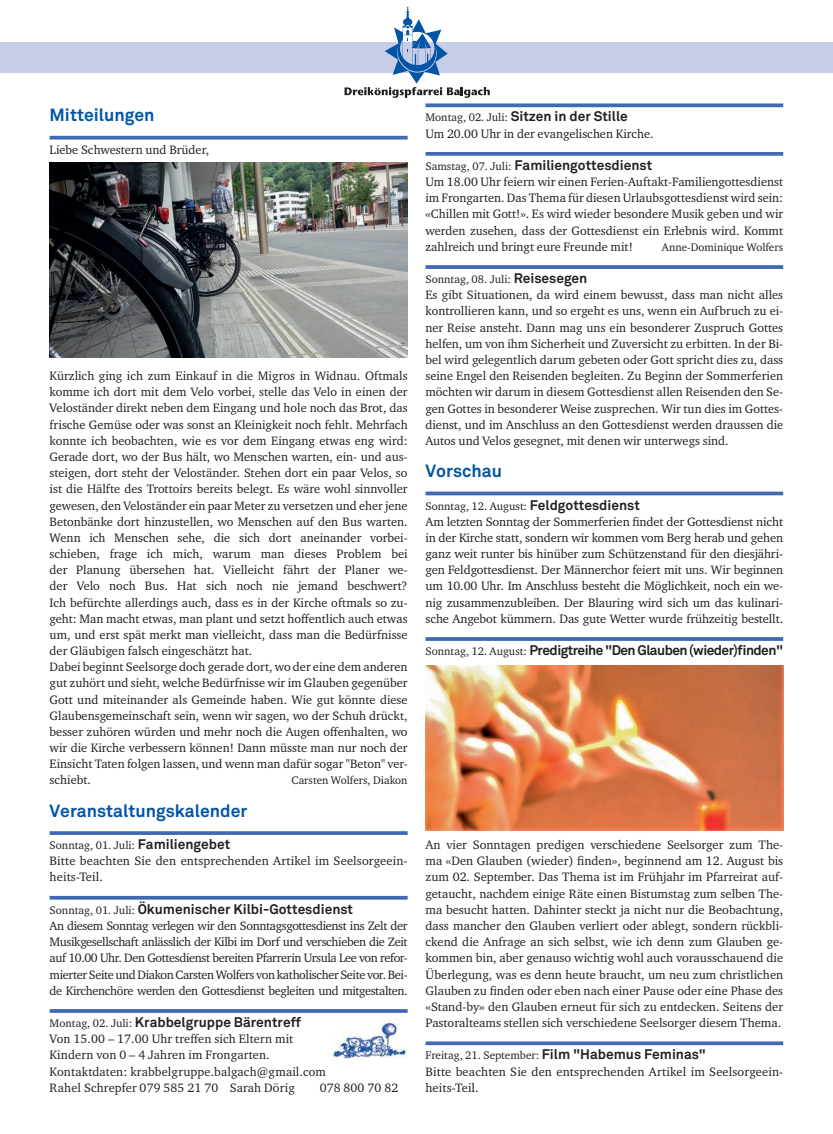
<style>
.page{position:relative;width:833px;height:1134px;background:#fff}
.page>*{position:absolute;margin:0;border:0;box-sizing:border-box;transform-origin:0 0}
.t1{font:700 17.5px "Akkurat";color:#0154a6}
.t2{font:700 13.75px "Akkurat";color:#231f20}
.t3{font:700 13.75px "Akkurat";letter-spacing:-.04em;color:#231f20}
.t4{font:12.5px/16.1px "Charter ITC Std";color:#231f20;text-align:justify}
.t5{font:11.25px "Charter ITC Std";color:#231f20}
.s1{font-family:"Akkurat";font-weight:700;font-size:13.75px}
.s2{font-family:"Charter ITC Std";font-weight:400;font-size:11.25px}
</style>
<div class="page">
<div style="left:0;top:43px;width:833px;height:30px;background:#c7cde7"></div>
<svg style="left:344px;top:7px;width:146px;height:91px"></svg>
<svg style="left:50px;top:136px;width:357px;height:4px"></svg>
<svg style="left:50px;top:831px;width:357px;height:4px"></svg>
<svg style="left:50px;top:896px;width:357px;height:4px"></svg>
<svg style="left:50px;top:1009px;width:357px;height:4px"></svg>
<svg style="left:425px;top:103px;width:358px;height:4px"></svg>
<svg style="left:425px;top:152px;width:358px;height:4px"></svg>
<svg style="left:425px;top:265px;width:358px;height:4px"></svg>
<hr style="left:425px;top:492px;width:358px;height:3px;background:#406ab4">
<svg style="left:425px;top:637px;width:358px;height:4px"></svg>
<svg style="left:425px;top:1041px;width:358px;height:4px"></svg>
<img style="left:425px;top:665px;width:358px;height:166px">
<img style="left:50px;top:162px;width:357px;height:195px">
<img style="left:332px;top:1019px;width:75px;height:40px">
<p class="t1" style="left:50px;top:104px;width:106px">Mitteilungen</p>
<p class="t4" style="left:50px;top:141px;width:161px">Liebe Schwestern und Brüder,</p>
<p class="t4" style="left:50px;top:368px;width:359px">Kürzlich ging ich zum Einkauf in die Migros in Widnau. Oftmals komme ich dort mit dem Velo vorbei, stelle das Velo in einen der Veloständer direkt neben dem Eingang und hole noch das Brot, das frische Gemüse oder was sonst an Kleinigkeit noch fehlt. Mehrfach konnte ich beobachten, wie es vor dem Eingang etwas eng wird:<br>Gerade dort, wo der Bus hält, wo Menschen warten, ein- und aus&shy;steigen, dort steht der Veloständer. Stehen dort ein paar Velos, so ist die Hälfte des Trottoirs bereits belegt. Es wäre wohl sinnvoller gewesen, den Veloständer ein paar Meter zu versetzen und eher jene Betonbänke dort hinzustellen, wo Menschen auf den Bus warten.</p>
<p class="t4" style="left:50px;top:529px;width:359px">Wenn ich Menschen sehe, die sich dort aneinander vorbei&shy;schieben, frage ich mich, warum man dieses Problem bei der Planung übersehen hat. Vielleicht fährt der Planer we&shy;der Velo noch Bus. Hat sich noch nie jemand beschwert?</p>
<p class="t4" style="left:50px;top:594px;width:359px">Ich befürchte allerdings auch, dass es in der Kirche oftmals so zu&shy;geht: Man macht etwas, man plant und setzt hoffentlich auch etwas um, und erst spät merkt man vielleicht, dass man die Bedürfnisse der Gläubigen falsch eingeschätzt hat.</p>
<p class="t4" style="left:50px;top:659px;width:359px">Dabei beginnt Seelsorge doch gerade dort, wo der eine dem anderen gut zuhört und sieht, welche Bedürfnisse wir im Glauben gegenüber Gott und miteinander als Gemeinde haben. Wie gut könnte diese Glaubensgemeinschaft sein, wenn wir sagen, wo der Schuh drückt, besser zuhören würden und mehr noch die Augen offenhalten, wo wir die Kirche verbessern können! Dann müsste man nur noch der Einsicht Taten folgen lassen, und wenn man dafür sogar "Beton" ver&shy;schiebt.</p>
<p class="t5" style="left:292px;top:773px;width:117px">Carsten Wolfers, Diakon</p>
<p class="t1" style="left:50px;top:799px;width:199px">Veranstaltungskalender</p>
<p class="t5" style="left:50px;top:838px;width:182px">Sonntag, 01. Juli: <span class="s1">Familiengebet</span></p>
<p class="t4" style="left:50px;top:853px;width:359px">Bitte beachten Sie den entsprechenden Artikel im Seelsorgeein&shy;heits-Teil.</p>
<p class="t2" style="left:50px;top:900px;width:305px"><span class="s2">Sonntag, 01. Juli:</span> Ökumenischer Kilbi-Gottesdienst</p>
<p class="t4" style="left:50px;top:917px;width:359px">An diesem Sonntag verlegen wir den Sonntagsgottesdienst ins Zelt der Musikgesellschaft anlässlich der Kilbi im Dorf und verschieben die Zeit auf 10.00 Uhr. Den Gottesdienst bereiten Pfarrerin Ursula Lee von refor&shy;mierter Seite und Diakon Carsten Wolfers von katholischer Seite vor. Bei&shy;de Kirchenchöre werden den Gottesdienst begleiten und mitgestalten.</p>
<p class="t2" style="left:50px;top:1013px;width:253px"><span class="s2">Montag, 02. Juli:</span> Krabbelgruppe Bärentreff</p>
<p class="t4" style="left:50px;top:1031px;width:245px">Von 15.00 – 17.00 Uhr treffen sich Eltern mit</p>
<p class="t4" style="left:50px;top:1047px;width:222px">Kindern von 0 – 4 Jahren im Frongarten.</p>
<p class="t4" style="left:50px;top:1063px;width:278px">Kontaktdaten: krabbelgruppe.balgach@gmail.com</p>
<p class="t4" style="left:50px;top:1079px;width:247px">Rahel Schrepfer 079 585 21 70 Sarah Dörig</p>
<p class="t4" style="left:320px;top:1079px;width:80px">078 800 70 82</p>
<p class="t2" style="left:425px;top:108px;width:204px"><span class="s2">Montag, 02. Juli:</span> Sitzen in der Stille</p>
<p class="t4" style="left:425px;top:125px;width:230px">Um 20.00 Uhr in der evangelischen Kirche.</p>
<p class="t2" style="left:425px;top:156px;width:228px"><span class="s2">Samstag, 07. Juli:</span> Familiengottesdienst</p>
<p class="t4" style="left:425px;top:174px;width:359px">Um 18.00 Uhr feiern wir einen Ferien-Auftakt-Familiengottesdienst im Frongarten. Das Thema für diesen Urlaubsgottesdienst wird sein: «Chillen mit Gott!». Es wird wieder besondere Musik geben und wir werden zusehen, dass der Gottesdienst ein Erlebnis wird. Kommt zahlreich und bringt eure Freunde mit!</p>
<p class="t5" style="left:662px;top:240px;width:123px">Anne-Dominique Wolfers</p>
<p class="t5" style="left:425px;top:272px;width:163px">Sonntag, 08. Juli: <span class="s1">Reisesegen</span></p>
<p class="t4" style="left:425px;top:287px;width:359px">Es gibt Situationen, da wird einem bewusst, dass man nicht alles kontrollieren kann, und so ergeht es uns, wenn ein Aufbruch zu ei&shy;ner Reise ansteht. Dann mag uns ein besonderer Zuspruch Gottes helfen, um von ihm Sicherheit und Zuversicht zu erbitten. In der Bi&shy;bel wird gelegentlich darum gebeten oder Gott spricht dies zu, dass seine Engel den Reisenden begleiten. Zu Beginn der Sommerferien möchten wir darum in diesem Gottesdienst allen Reisenden den Se&shy;gen Gottes in besonderer Weise zusprechen. Wir tun dies im Gottes&shy;dienst, und im Anschluss an den Gottesdienst werden draussen die Autos und Velos gesegnet, mit denen wir unterwegs sind.</p>
<p class="t1" style="left:425px;top:460px;width:78px">Vorschau</p>
<p class="t5" style="left:425px;top:499px;width:216px">Sonntag, 12. August: <span class="s1">Feldgottesdienst</span></p>
<p class="t4" style="left:425px;top:513px;width:359px">Am letzten Sonntag der Sommerferien findet der Gottesdienst nicht in der Kirche statt, sondern wir kommen vom Berg herab und gehen ganz weit runter bis hinüber zum Schützenstand für den diesjähri&shy;gen Feldgottesdienst. Der Männerchor feiert mit uns. Wir beginnen um 10.00 Uhr. Im Anschluss besteht die Möglichkeit, noch ein we&shy;nig zusammenzubleiben. Der Blauring wird sich um das kulinari&shy;sche Angebot kümmern. Das gute Wetter wurde frühzeitig bestellt.</p>
<p class="t3" style="left:425px;top:641px;width:359px"><span class="s2">Sonntag, 12. August:</span> Predigtreihe "Den Glauben (wieder)finden"</p>
<p class="t4" style="left:425px;top:836px;width:359px">An vier Sonntagen predigen verschiedene Seelsorger zum The&shy;ma «Den Glauben (wieder) finden», beginnend am 12. August bis zum 02. September. Das Thema ist im Frühjahr im Pfarreirat auf&shy;getaucht, nachdem einige Räte einen Bistumstag zum selben The&shy;ma besucht hatten. Dahinter steckt ja nicht nur die Beobachtung, dass mancher den Glauben verliert oder ablegt, sondern rückbli&shy;ckend die Anfrage an sich selbst, wie ich denn zum Glauben ge&shy;kommen bin, aber genauso wichtig wohl auch vorausschauend die Überlegung, was es denn heute braucht, um neu zum christlichen Glauben zu finden oder eben nach einer Pause oder eine Phase des «Stand-by» den Glauben erneut für sich zu entdecken. Seitens der Pastoralteams stellen sich verschiedene Seelsorger diesem Thema.</p>
<p class="t5" style="left:425px;top:1048px;width:282px">Freitag, 21. September: <span class="s1">Film "Habemus Feminas"</span></p>
<p class="t4" style="left:425px;top:1063px;width:359px">Bitte beachten Sie den entsprechenden Artikel im Seelsorgeein&shy;heits-Teil.</p>
</div>
